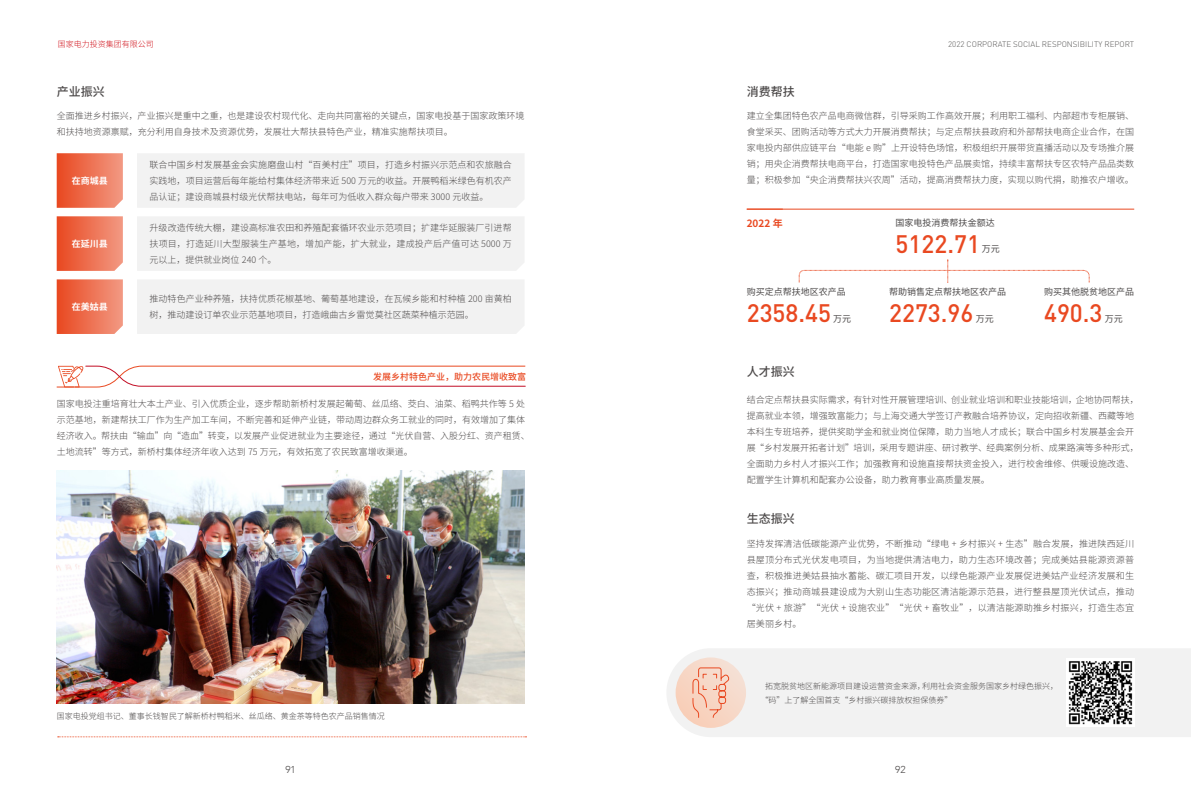
<style>
.page{position:relative;width:1191px;height:808px;background:#fff}
.page>*{position:absolute;margin:0;border:0;box-sizing:border-box;transform-origin:0 0}
.t1{font:500 25px "DIN Pro";color:#e94921}
.t2{font:500 12px "Source Han Sans CN";color:#4d4a4a}
.t3{font:700 10px "Source Han Sans CN";color:#e94921}
.t4{font:300 10px "Avenir";color:#4d4a4a}
.t5{font:300 9px/16px "Source Han Sans CN";color:#4d4a4a}
.t6{font:9px "Source Han Sans CN";color:#4d4a4a}
.t7{font:500 9px "Source Han Sans CN";color:#e94921}
.t8{font:700 9px "Source Han Sans CN";color:#fff}
.t9{font:300 8px/14px "Source Han Sans CN";color:#4d4a4a}
.t10{font:300 8px "DIN Pro";color:#595857}
.t11{font:300 8px "Source Han Sans CN";color:#d1131c}
</style>
<div class="page">
<svg style="left:56px;top:365px;width:470px;height:23px"></svg>
<svg style="left:58px;top:737px;width:468px;height:1px"></svg>
<img style="left:57px;top:470px;width:467px;height:233px">
<div style="left:137px;top:154px;width:387px;height:54px;background:#f2f2f2"></div>
<svg style="left:57px;top:153px;width:66px;height:55px;background:#ed7354"></svg>
<div style="left:137px;top:217px;width:387px;height:54px;background:#f2f2f2"></div>
<svg style="left:57px;top:216px;width:66px;height:55px;background:#ed7354"></svg>
<div style="left:137px;top:280px;width:387px;height:54px;background:#f2f2f2"></div>
<svg style="left:57px;top:279px;width:66px;height:55px;background:#ed7354"></svg>
<hr style="left:746px;top:209px;width:388px;height:1px;background:#e94921">
<svg style="left:799px;top:259px;width:291px;height:24px"></svg>
<div style="left:667px;top:649px;width:524px;height:88px;background:#f2f2f2"></div>
<svg style="left:675px;top:657px;width:71px;height:71px;background:#f6d7c7"></svg>
<svg style="left:692px;top:667px;width:39px;height:51px;background:#f4c4b1"></svg>
<img style="left:1066px;top:659px;width:68px;height:67px">
<p class="t11" style="left:58px;top:39px;width:97px">国家电力投资集团有限公司</p>
<p class="t10" style="left:948px;top:38px;width:188px">2022 CORPORATE SOCIAL RESPONSIBILITY REPORT</p>
<h2 class="t2" style="left:57px;top:84px;width:49px">产业振兴</h2>
<p class="t5" style="left:57px;top:108px;width:469px">全面推进乡村振兴，产业振兴是重中之重，也是建设农村现代化、走向共同富裕的关键点，国家电投基于国家政策环境和扶持地资源禀赋，充分利用自身技术及资源优势，发展壮大帮扶县特色产业，精准实施帮扶项目。</p>
<p class="t5" style="left:150px;top:157px;width:364px;text-align:justify">联合中国乡村发展基金会实施磨盘山村“百美村庄”项目，打造乡村振兴示范点和农旅融合实践地，项目运营后每年能给村集体经济带来近 500 万元的收益。开展鸭稻米绿色有机农产品认证；建设商城县村级光伏帮扶电站，每年可为低收入群众每户带来 3000 元收益。</p>
<p class="t8" style="left:72px;top:176px;width:37px">在商城县</p>
<p class="t8" style="left:72px;top:239px;width:37px">在延川县</p>
<p class="t8" style="left:72px;top:302px;width:37px">在美姑县</p>
<p class="t5" style="left:150px;top:220px;width:364px;text-align:justify">升级改造传统大棚，建设高标准农田和养殖配套循环农业示范项目；扩建华延服装厂引进帮扶项目，打造延川大型服装生产基地，增加产能，扩大就业，建成投产后产值可达 5000 万元以上，提供就业岗位 240 个。</p>
<p class="t5" style="left:150px;top:291px;width:364px">推动特色产业种养殖，扶持优质花椒基地、葡萄基地建设，在瓦候乡能和村种植 200 亩黄柏树，推动建设订单农业示范基地项目，打造峨曲古乡雷觉莫社区蔬菜种植示范园。</p>
<p class="t7" style="left:373px;top:371px;width:154px">发展乡村特色产业，助力农民增收致富</p>
<p class="t5" style="left:57px;top:396px;width:474px">国家电投注重培育壮大本土产业、引入优质企业，逐步帮助新桥村发展起葡萄、丝瓜络、茭白、油菜、稻鸭共作等 5 处示范基地，新建帮扶工厂作为生产加工车间，不断完善和延伸产业链，带动周边群众务工就业的同时，有效增加了集体经济收入。帮扶由“输血”向“造血”转变，以发展产业促进就业为主要途径，通过“光伏自营、入股分红、资产租赁、土地流转”等方式，新桥村集体经济年收入达到 75 万元，有效拓宽了农民致富增收渠道。</p>
<p class="t9" style="left:57px;top:709px;width:329px">国家电投党组书记、董事长钱智民了解新桥村鸭稻米、丝瓜络、黄金茶等特色农产品销售情况</p>
<h2 class="t2" style="left:746px;top:84px;width:49px">消费帮扶</h2>
<p class="t5" style="left:746px;top:108px;width:389px;text-align:justify">建立全集团特色农产品电商微信群，引导采购工作高效开展；利用职工福利、内部超市专柜展销、食堂采买、团购活动等方式大力开展消费帮扶；与定点帮扶县政府和外部帮扶电商企业合作，在国家电投内部供应链平台“电能 e 购”上开设特色场馆，积极组织开展带货直播活动以及专场推介展销；用央企消费帮扶电商平台，打造国家电投特色产品展卖馆，持续丰富帮扶专区农特产品品类数量；积极参加“央企消费帮扶兴农周”活动，提高消费帮扶力度，实现以购代捐，助推农户增收。</p>
<p class="t3" style="left:746px;top:217px;width:38px">2022 年</p>
<p class="t6" style="left:746px;top:287px;width:100px">购买定点帮扶地区农产品</p>
<h1 class="t1" style="left:746px;top:296px;width:86px">2358.45</h1>
<p class="t6" style="left:833px;top:313px;width:19px">万元</p>
<p class="t6" style="left:895px;top:217px;width:100px">国家电投消费帮扶金额达</p>
<h1 class="t1" style="left:895px;top:227px;width:86px">5122.71</h1>
<p class="t6" style="left:982px;top:244px;width:19px">万元</p>
<p class="t6" style="left:889px;top:287px;width:118px">帮助销售定点帮扶地区农产品</p>
<h1 class="t1" style="left:889px;top:296px;width:86px">2273.96</h1>
<p class="t6" style="left:975px;top:313px;width:19px">万元</p>
<p class="t6" style="left:1044px;top:287px;width:91px">购买其他脱贫地区产品</p>
<h1 class="t1" style="left:1044px;top:296px;width:60px">490.3</h1>
<p class="t6" style="left:1104px;top:313px;width:19px">万元</p>
<h2 class="t2" style="left:746px;top:365px;width:49px">人才振兴</h2>
<p class="t5" style="left:746px;top:392px;width:393px">结合定点帮扶县实际需求，有针对性开展管理培训、创业就业培训和职业技能培训，企地协同帮扶，提高就业本领，增强致富能力；与上海交通大学签订产教融合培养协议，定向招收新疆、西藏等地本科生专班培养，提供奖助学金和就业岗位保障，助力当地人才成长；联合中国乡村发展基金会开展“乡村发展开拓者计划”培训，采用专题讲座、研讨教学、经典案例分析、成果路演等多种形式，全面助力乡村人才振兴工作；加强教育和设施直接帮扶资金投入，进行校舍维修、供暖设施改造、配置学生计算机和配套办公设备，助力教育事业高质量发展。</p>
<h2 class="t2" style="left:746px;top:512px;width:49px">生态振兴</h2>
<p class="t5" style="left:746px;top:536px;width:389px;text-align:justify">坚持发挥清洁低碳能源产业优势，不断推动“绿电 + 乡村振兴 + 生态”融合发展，推进陕西延川县屋顶分布式光伏发电项目，为当地提供清洁电力，助力生态环境改善；完成美姑县能源资源普查，积极推进美姑县抽水蓄能、碳汇项目开发，以绿色能源产业发展促进美姑产业经济发展和生态振兴；推动商城县建设成为大别山生态功能区清洁能源示范县，进行整县屋顶光伏试点，推动“光伏 + 旅游”“光伏 + 设施农业”“光伏 + 畜牧业”，以清洁能源助推乡村振兴，打造生态宜居美丽乡村。</p>
<p class="t9" style="left:760px;top:679px;width:299px;text-indent:5px">拓宽脱贫地区新能源项目建设运营资金来源，利用社会资金服务国家乡村绿色振兴，“码”上了解全国首支“乡村振兴碳排放权担保债券”</p>
<p class="t4" style="left:285px;top:764px;width:12px">91</p>
<p class="t4" style="left:895px;top:764px;width:12px">92</p>
</div>
